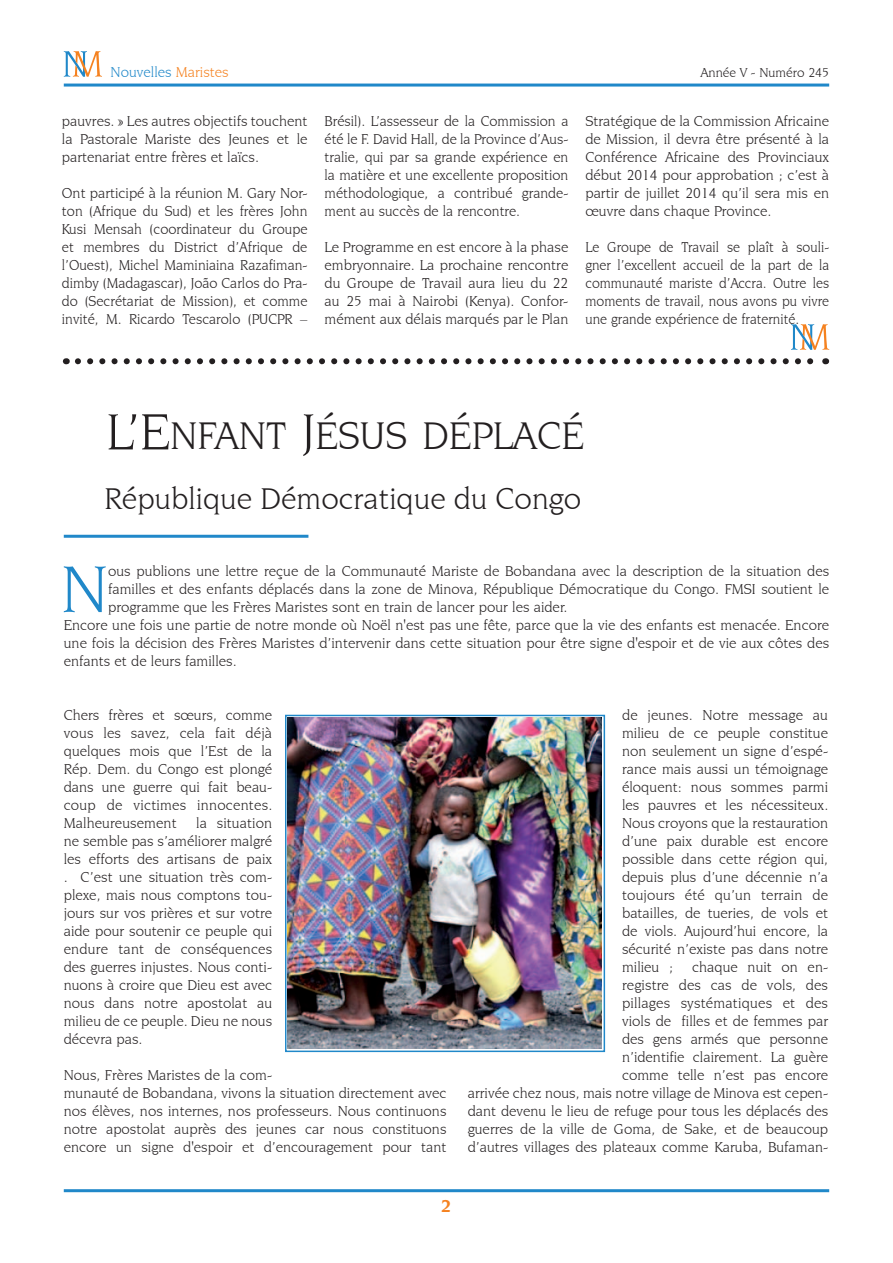
<style>
.page{position:relative;width:893px;height:1263px;background:#fff}
.page>*{position:absolute;margin:0;border:0;box-sizing:border-box;transform-origin:0 0}
.t1{font:70.2px "Novarese IT Cby BT";color:#2088c9}
.t2{font:40.5px "Novarese IT Cby BT";color:#231f20}
.t3{font:31.5px "Novarese IT Cby BT";color:#231f20}
.t4{font:700 18px "Novarese IT Cby BT";color:#f58220}
.t5{font:15px/18px "Novarese IT Cby BT";color:#231f20;text-align:justify}
.t6{font:15px/18px "Novarese IT Cby BT";color:#231f20;text-align:justify;scale:.94 1}
.t7{font:15px "Novarese IT Cby BT";color:#2088c9}
.t8{font:13.5px "Novarese IT Cby BT";color:#231f20}
.s1{color:#f58220}
.s2{font-size:54px}
</style>
<div class="page">
<hr style="left:64px;top:84px;width:765px;height:3px;background:#2088c9">
<hr style="left:64px;top:1189px;width:765px;height:3px;background:#2088c9">
<svg style="left:64px;top:51px;width:38px;height:26px"></svg>
<hr style="left:64px;top:535px;width:244px;height:3px;background:#2088c9">
<svg style="left:78px;top:358px;width:736px;height:6px"></svg>
<svg style="left:791px;top:324px;width:38px;height:26px"></svg>
<img style="left:288px;top:718px;width:314px;height:331px">
<div style="left:285px;top:715px;width:320px;height:337px;border:2px solid #2088c9"></div>
<p class="t7" style="left:111px;top:63px;width:120px">Nouvelles <span class="s1">Maristes</span></p>
<p class="t8" style="left:700px;top:64px;width:130px">Année V - Numéro 245</p>
<p class="t5" style="left:62px;top:112px;width:247px">pauvres. » Les autres objectifs touchent la Pastorale Mariste des Jeunes et le partenariat entre frères et laïcs.</p>
<p class="t5" style="left:62px;top:184px;width:247px">Ont participé à la réunion M. Gary Nor&shy;ton (Afrique du Sud) et les frères John Kusi Mensah (coordinateur du Groupe et membres du District d’Afrique de l’Ouest), Michel Maminiaina Razafiman&shy;dimby (Madagascar), João Carlos do Pra&shy;do (Secrétariat de Mission), et comme invité, M. Ricardo Tescarolo (PUCPR –</p>
<p class="t5" style="left:325px;top:112px;width:245px">Brésil). L’assesseur de la Commission a été le F. David Hall, de la Province d’Aus&shy;tralie, qui par sa grande expérience en la matière et une excellente proposition méthodologique, a contribué grande&shy;ment au succès de la rencontre.</p>
<p class="t5" style="left:325px;top:238px;width:245px">Le Programme en est encore à la phase embryonnaire. La prochaine rencontre du Groupe de Travail aura lieu du 22 au 25 mai à Nairobi (Kenya). Confor&shy;mément aux délais marqués par le Plan</p>
<p class="t5" style="left:585px;top:112px;width:245px">Stratégique de la Commission Africaine de Mission, il devra être présenté à la Conférence Africaine des Provinciaux début 2014 pour approbation ; c’est à partir de juillet 2014 qu’il sera mis en œuvre dans chaque Province.</p>
<p class="t6" style="left:585px;top:238px;width:261px">Le Groupe de Travail se plaît à souli&shy;gner l’excellent accueil de la part de la communauté mariste d’Accra. Outre les moments de travail, nous avons pu vivre une grande expérience de fraternité.</p>
<h2 class="t2" style="left:106px;top:412px;width:477px"><span class="s2">L’E</span>NFANT <span class="s2">J</span>ÉSUS DÉPLACÉ</h2>
<h3 class="t3" style="left:104px;top:480px;width:478px">République Démocratique du Congo</h3>
<h1 class="t1" style="left:61px;top:547px;width:49px">N</h1>
<p class="t5" style="left:108px;top:562px;width:722px">ous publions une lettre reçue de la Communauté Mariste de Bobandana avec la description de la situation des</p>
<p class="t5" style="left:108px;top:580px;width:722px">familles et des enfants déplacés dans la zone de Minova, République Démocratique du Congo. FMSI soutient le</p>
<p class="t5" style="left:108px;top:598px;width:461px">programme que les Frères Maristes sont en train de lancer pour les aider.</p>
<p class="t5" style="left:64px;top:616px;width:767px">Encore une fois une partie de notre monde où Noël n'est pas une fête, parce que la vie des enfants est menacée. Encore</p>
<p class="t5" style="left:64px;top:634px;width:767px">une fois la décision des Frères Maristes d’intervenir dans cette situation pour être signe d'espoir et de vie aux côtes des</p>
<p class="t5" style="left:64px;top:652px;width:174px">enfants et de leurs familles.</p>
<p class="t5" style="left:64px;top:706px;width:210px">Chers frères et sœurs, comme vous les savez, cela fait déjà quelques mois que l’Est de la Rép. Dem. du Congo est plongé dans une guerre qui fait beau&shy;coup de victimes innocentes.<br>Malheureusement</p>
<p class="t5" style="left:64px;top:814px;width:210px;text-indent:132px">la situation ne semble pas s’améliorer malgré les efforts des artisans de paix . C’est une situation très com&shy;plexe, mais nous comptons tou&shy;jours sur vos prières et sur votre aide pour soutenir ce peuple qui endure tant de conséquences des guerres injustes. Nous conti&shy;nuons à croire que Dieu est avec nous dans notre apostolat au milieu de ce peuple. Dieu ne nous décevra pas.</p>
<p class="t5" style="left:64px;top:1066px;width:384px;text-align:left">Nous, Frères Maristes de la com-<br>munauté de Bobandana, vivons la situation directement avec nos élèves, nos internes, nos professeurs. Nous continuons notre apostolat auprès des jeunes car nous constituons encore un signe d'espoir et d’encouragement pour tant</p>
<p class="t5" style="left:622px;top:706px;width:208px">de jeunes. Notre message au milieu de ce peuple constitue non seulement un signe d’espé&shy;rance mais aussi un témoignage éloquent: nous sommes parmi les pauvres et les nécessiteux.<br>Nous croyons que la restauration d’une paix durable est encore possible dans cette région qui, depuis plus d’une décennie n’a toujours été qu’un terrain de batailles, de tueries, de vols et de viols. Aujourd’hui encore, la sécurité n’existe pas dans notre milieu ;</p>
<p class="t5" style="left:468px;top:958px;width:362px;text-align:right">chaque nuit on en-<br>registre des cas de vols, des<br>pillages systématiques et des<br>viols de filles et de femmes par<br>des gens armés que personne<br>n’identifie clairement. La guère<br>comme telle n’est pas encore<br>arrivée chez nous, mais notre village de Minova est cepen&shy;dant devenu le lieu de refuge pour tous les déplacés des guerres de la ville de Goma, de Sake, et de beaucoup d’autres villages des plateaux comme Karuba, Bufaman-</p>
<p class="t4" style="left:441px;top:1195px;width:12px">2</p>
</div>
